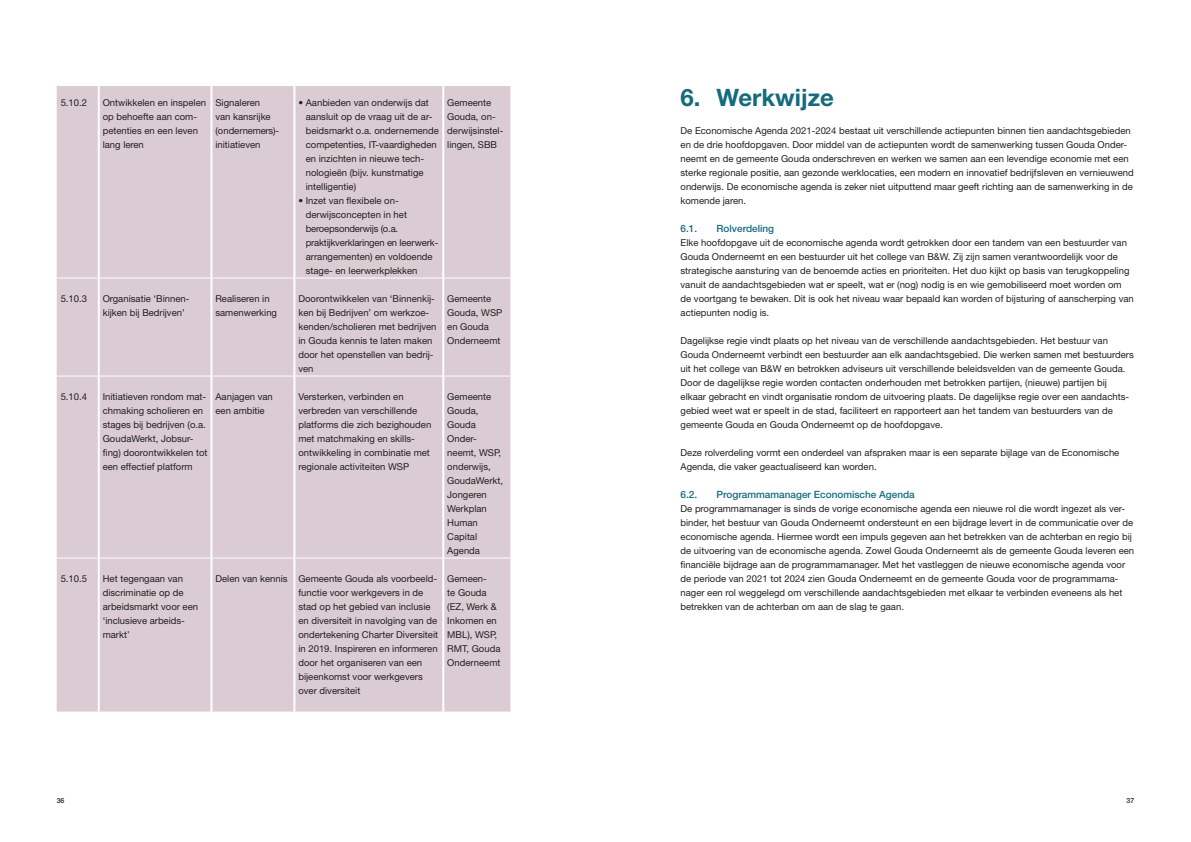
<style>
.page{position:relative;width:1191px;height:842px;background:#fff}
.page>*{position:absolute;margin:0;border:0;box-sizing:border-box;transform-origin:0 0}
.t1{font:700 24px "Helvetica Neue LT Std";color:#146b7d}
.t2{font:500 10px "Helvetica Neue LT Std";color:#146b7d}
.t3{font:9.5px/14px "Helvetica Neue LT Std";color:#231f20}
.t4{font:500 7px "Helvetica Neue";color:#231f20}
</style>
<div class="page">
<div style="left:57px;top:86px;width:453px;height:626px;background:#daccd2"></div>
<hr style="left:295px;top:278px;width:147px;height:1px;background:#fff">
<hr style="left:295px;top:376px;width:147px;height:1px;background:#fff">
<hr style="left:295px;top:558px;width:147px;height:1px;background:#fff">
<hr style="left:57px;top:278px;width:41px;height:1px;background:#fff">
<hr style="left:100px;top:278px;width:110px;height:1px;background:#fff">
<hr style="left:212px;top:278px;width:81px;height:1px;background:#fff">
<hr style="left:444px;top:278px;width:66px;height:1px;background:#fff">
<hr style="left:57px;top:376px;width:41px;height:1px;background:#fff">
<hr style="left:100px;top:376px;width:110px;height:1px;background:#fff">
<hr style="left:212px;top:376px;width:81px;height:1px;background:#fff">
<hr style="left:57px;top:558px;width:41px;height:1px;background:#fff">
<hr style="left:100px;top:558px;width:110px;height:1px;background:#fff">
<hr style="left:212px;top:558px;width:81px;height:1px;background:#fff">
<hr style="left:444px;top:376px;width:66px;height:1px;background:#fff">
<hr style="left:444px;top:558px;width:66px;height:1px;background:#fff">
<hr style="left:98px;top:86px;width:2px;height:192px;background:#fff">
<hr style="left:210px;top:86px;width:2px;height:192px;background:#fff">
<hr style="left:293px;top:86px;width:2px;height:192px;background:#fff">
<hr style="left:98px;top:278px;width:2px;height:98px;background:#fff">
<hr style="left:210px;top:278px;width:2px;height:98px;background:#fff">
<hr style="left:293px;top:278px;width:2px;height:98px;background:#fff">
<hr style="left:98px;top:376px;width:2px;height:182px;background:#fff">
<hr style="left:210px;top:376px;width:2px;height:182px;background:#fff">
<hr style="left:293px;top:376px;width:2px;height:182px;background:#fff">
<hr style="left:98px;top:558px;width:2px;height:154px;background:#fff">
<hr style="left:210px;top:558px;width:2px;height:154px;background:#fff">
<hr style="left:293px;top:558px;width:2px;height:154px;background:#fff">
<hr style="left:442px;top:86px;width:2px;height:192px;background:#fff">
<hr style="left:442px;top:278px;width:2px;height:98px;background:#fff">
<hr style="left:442px;top:376px;width:2px;height:182px;background:#fff">
<hr style="left:442px;top:558px;width:2px;height:154px;background:#fff">
<p class="t3" style="left:61px;top:95px;width:28px">5.10.2</p>
<p class="t3" style="left:103px;top:95px;width:105px">Ontwikkelen en inspelen op behoefte aan com&shy;petenties en een leven lang leren</p>
<p class="t3" style="left:215px;top:96px;width:64px">Signaleren<br>van kansrijke (ondernemers)- initiatieven</p>
<p class="t3" style="left:306px;top:96px;width:135px;text-indent:-7px">• Aanbieden van onderwijs dat aansluit op de vraag uit de ar&shy;beidsmarkt o.a. ondernemende competenties, IT-vaardigheden en inzichten in nieuwe tech&shy;nologieën (bijv. kunstmatige intelligentie)</p>
<p class="t3" style="left:306px;top:194px;width:133px;text-indent:-7px">• Inzet van flexibele on&shy;derwijsconcepten in het beroepsonderwijs (o.a. praktijkverklaringen en leerwerk&shy;arrangementen) en voldoende stage- en leerwerkplekken</p>
<p class="t3" style="left:447px;top:96px;width:58px">Gemeente<br>Gouda, on&shy;derwijsinstel&shy;lingen, SBB</p>
<p class="t3" style="left:61px;top:292px;width:28px">5.10.3</p>
<p class="t3" style="left:103px;top:292px;width:87px">Organisatie ‘Binnen&shy;kijken bij Bedrijven’</p>
<p class="t3" style="left:215px;top:292px;width:63px">Realiseren in samenwerking</p>
<p class="t3" style="left:298px;top:292px;width:140px">Doorontwikkelen van ‘Binnenkij&shy;ken bij Bedrijven’ om werkzoe&shy;kenden/scholieren met bedrijven in Gouda kennis te laten maken door het openstellen van bedrij&shy;ven</p>
<p class="t3" style="left:447px;top:292px;width:57px">Gemeente<br>Gouda, WSP en Gouda<br>Onderneemt</p>
<p class="t3" style="left:61px;top:390px;width:28px">5.10.4</p>
<p class="t3" style="left:103px;top:390px;width:106px">Initiatieven rondom mat&shy;chmaking scholieren en stages bij bedrijven (o.a.<br>GoudaWerkt, Jobsur&shy;fing) doorontwikkelen tot een effectief platform</p>
<p class="t3" style="left:215px;top:390px;width:59px">Aanjagen van een ambitie</p>
<p class="t3" style="left:298px;top:390px;width:134px">Versterken, verbinden en verbreden van verschillende platforms die zich bezighouden met matchmaking en skills&shy;ontwikkeling in combinatie met regionale activiteiten WSP</p>
<p class="t3" style="left:447px;top:390px;width:57px">Gemeente<br>Gouda,<br>Gouda<br>Onder&shy;neemt, WSP, onderwijs,<br>GoudaWerkt,<br>Jongeren<br>Werkplan<br>Human<br>Capital<br>Agenda</p>
<p class="t3" style="left:61px;top:572px;width:28px">5.10.5</p>
<p class="t3" style="left:103px;top:572px;width:97px">Het tegengaan van discriminatie op de arbeidsmarkt voor een ‘inclusieve arbeids&shy;markt’</p>
<p class="t3" style="left:298px;top:572px;width:141px;text-indent:-83px">Delen van kennis Gemeente Gouda als voorbeeld&shy;functie voor werkgevers in de stad op het gebied van inclusie en diversiteit in navolging van de ondertekening Charter Diversiteit in 2019. Inspireren en informeren door het organiseren van een bijeenkomst voor werkgevers over diversiteit</p>
<p class="t3" style="left:447px;top:572px;width:55px">Gemeen-<br>te Gouda (EZ, Werk &amp;<br>Inkomen en<br>MBL), WSP,<br>RMT, Gouda<br>Onderneemt</p>
<h1 class="t1" style="left:680px;top:83px;width:155px">6. Werkwijze</h1>
<p class="t3" style="left:680px;top:123px;width:455px">De Economische Agenda 2021-2024 bestaat uit verschillende actiepunten binnen tien aandachtsgebieden en de drie hoofdopgaven. Door middel van de actiepunten wordt de samenwerking tussen Gouda Onder&shy;neemt en de gemeente Gouda onderschreven en werken we samen aan een levendige economie met een sterke regionale positie, aan gezonde werklocaties, een modern en innovatief bedrijfsleven en vernieuwend onderwijs. De economische agenda is zeker niet uitputtend maar geeft richting aan de samenwerking in de komende jaren.</p>
<p class="t2" style="left:680px;top:222px;width:18px">6.1.</p>
<p class="t2" style="left:716px;top:222px;width:59px">Rolverdeling</p>
<p class="t3" style="left:680px;top:235px;width:455px">Elke hoofdopgave uit de economische agenda wordt getrokken door een tandem van een bestuurder van Gouda Onderneemt en een bestuurder uit het college van B&amp;W. Zij zijn samen verantwoordelijk voor de strategische aansturing van de benoemde acties en prioriteiten. Het duo kijkt op basis van terugkoppeling vanuit de aandachtsgebieden wat er speelt, wat er (nog) nodig is en wie gemobiliseerd moet worden om de voortgang te bewaken. Dit is ook het niveau waar bepaald kan worden of bijsturing of aanscherping van actiepunten nodig is.</p>
<p class="t3" style="left:680px;top:334px;width:455px">Dagelijkse regie vindt plaats op het niveau van de verschillende aandachtsgebieden. Het bestuur van Gouda Onderneemt verbindt een bestuurder aan elk aandachtsgebied. Die werken samen met bestuurders uit het college van B&amp;W en betrokken adviseurs uit verschillende beleidsvelden van de gemeente Gouda.<br>Door de dagelijkse regie worden contacten onderhouden met betrokken partijen, (nieuwe) partijen bij elkaar gebracht en vindt organisatie rondom de uitvoering plaats. De dagelijkse regie over een aandachts&shy;gebied weet wat er speelt in de stad, faciliteert en rapporteert aan het tandem van bestuurders van de gemeente Gouda en Gouda Onderneemt op de hoofdopgave.</p>
<p class="t3" style="left:680px;top:446px;width:440px">Deze rolverdeling vormt een onderdeel van afspraken maar is een separate bijlage van de Economische<br>Agenda, die vaker geactualiseerd kan worden.</p>
<p class="t2" style="left:680px;top:488px;width:18px">6.2.</p>
<p class="t2" style="left:716px;top:488px;width:200px">Programmamanager Economische Agenda</p>
<p class="t3" style="left:680px;top:501px;width:455px">De programmamanager is sinds de vorige economische agenda een nieuwe rol die wordt ingezet als ver&shy;binder, het bestuur van Gouda Onderneemt ondersteunt en een bijdrage levert in de communicatie over de economische agenda. Hiermee wordt een impuls gegeven aan het betrekken van de achterban en regio bij de uitvoering van de economische agenda. Zowel Gouda Onderneemt als de gemeente Gouda leveren een financiële bijdrage aan de programmamanager. Met het vastleggen de nieuwe economische agenda voor de periode van 2021 tot 2024 zien Gouda Onderneemt en de gemeente Gouda voor de programmama&shy;nager een rol weggelegd om verschillende aandachtsgebieden met elkaar te verbinden eveneens als het betrekken van de achterban om aan de slag te gaan.</p>
<p class="t4" style="left:57px;top:795px;width:9px">36</p>
<p class="t4" style="left:1126px;top:795px;width:9px">37</p>
</div>
